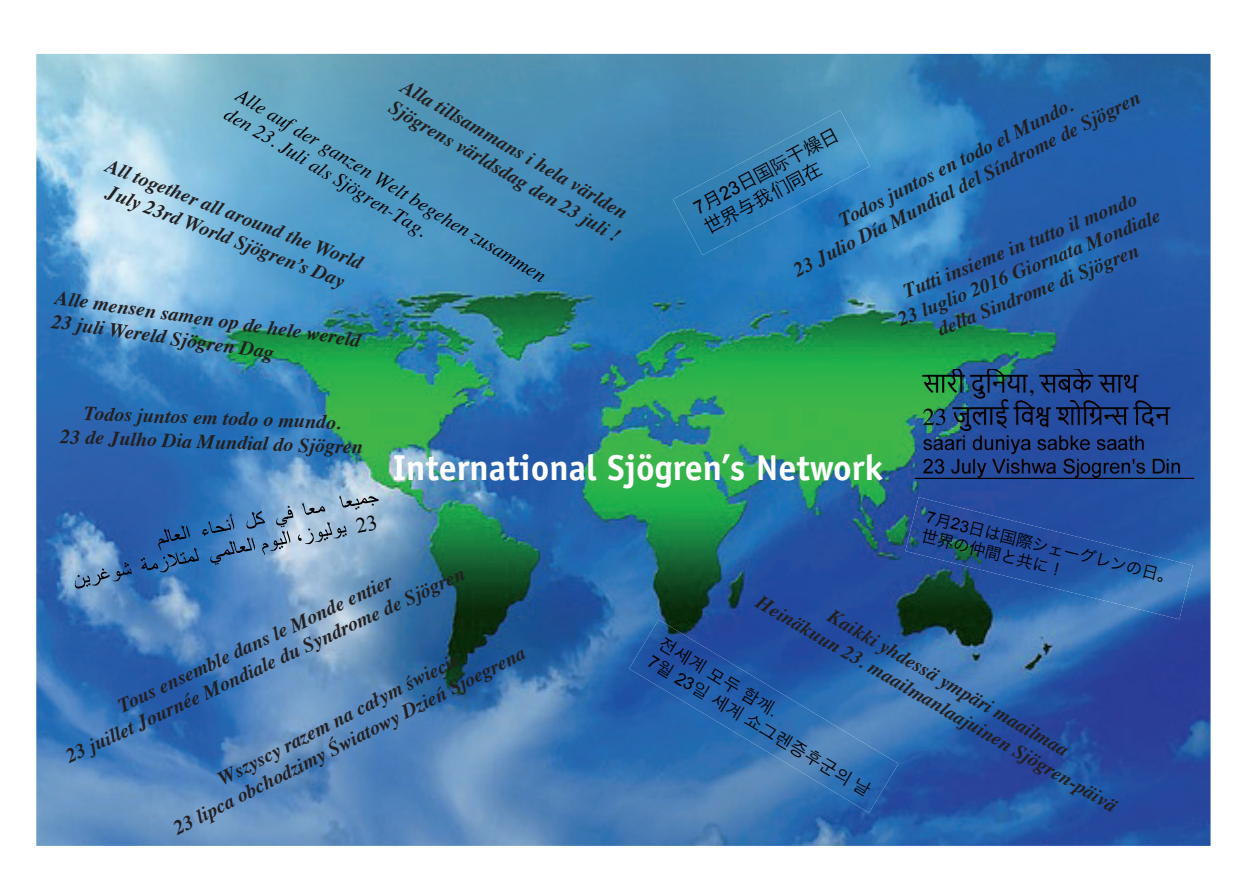
<style>
.page{position:relative;width:1248px;height:896px;background:#fff}
.page>*{position:absolute;margin:0;border:0;box-sizing:border-box;transform-origin:0 0}
.t1{font:700 36px "Officina Sans";color:#fff}
.t2{font:italic 700 20px/24px "Times";color:#231f20;text-align:center}
.t3{font:italic 20px/22px "Times";color:#000}
.t4{font:18.6px/22.4px "Hira Kaku Pro N W3";color:#000}
.t5{font:17.4px/20.8px "Apple Gothic";color:#000}
.t6{font:16.4px/19.6px "Hira Kaku Pro N W3";color:#000}
.s1{font-family:"Arial"}
.s2{font-family:"ST Heiti SC";font-weight:300}
</style>
<div class="page">
<img style="left:36px;top:54px;width:1174px;height:792px">
<img style="left:672px;top:110px;width:198px;height:145px">
<img style="left:905px;top:497px;width:287px;height:122px">
<img style="left:629px;top:619px;width:269px;height:194px">
<svg style="left:75px;top:562px;width:57px;height:26px"></svg>
<img style="left:915px;top:369px;width:278px;height:109px">
<svg style="left:141px;top:495px;width:237px;height:77px;background:#618dbb"></svg>
<p class="t2" style="left:409px;top:73px;width:264px;text-align:left;rotate:30deg">Alla tillsammans i hela världen<br>Sjögrens världsdag den 23 juli !</p>
<p class="t3" style="left:244px;top:83px;width:359px;rotate:31deg">Alle auf der ganzen Welt begehen zusammen den 23. Juli als Sjögren-Tag.</p>
<p class="t2" style="left:112px;top:152px;width:275px;rotate:21deg">All together all around the World<br>July 23rd World Sjögren’s Day</p>
<p class="t2" style="left:57px;top:284px;width:309px;text-align:left;rotate:8deg">Alle mensen samen op de hele wereld<br>23 juli Wereld Sjögren Dag</p>
<p class="t2" style="left:777px;top:238px;width:388px;rotate:-27deg">Todos juntos en todo el Mundo.<br>23 Julio Día Mundial del Síndrome de Sjögren</p>
<p class="t4" style="left:689px;top:197px;width:163px;rotate:-28deg"><span class="s1">7</span>月<span class="s1">23</span>日国<span class="s2">际</span>干燥日世界与我<span class="s2">们</span>同在</p>
<p class="t2" style="left:884px;top:285px;width:283px;rotate:-22deg">Tutti insieme in tutto il mondo<br>23 luglio 2016 Giornata Mondiale della Sindrome di Sjögren</p>
<p class="t2" style="left:62px;top:399px;width:304px;rotate:2deg">Todos juntos em todo o mundo.<br>23 de Julho Dia Mundial do Sjögren</p>
<h1 class="t1" style="left:393px;top:445px;width:492px">International Sjögren’s Network</h1>
<p class="t2" style="left:51px;top:723px;width:439px;rotate:-25deg">Tous ensemble dans le Monde entier<br>23 juillet Journée Mondiale du Syndrome de Sjögren</p>
<p class="t2" style="left:158px;top:795px;width:393px;rotate:-27deg">Wszyscy razem na całym świecie<br>23 lipca obchodzimy Światowy Dzień Sjoegrena</p>
<p class="t6" style="left:929px;top:506px;width:256px;rotate:14deg"><span class="s1">7</span>月<span class="s1">23</span>日は国際シェーグレンの日。世界の仲間と共に！</p>
<p class="t2" style="left:776px;top:568px;width:414px;rotate:30deg">Kaikki yhdessä ympäri maailmaa<br>Heinäkuun 23. maailmanlaajuinen Sjögren-päivä</p>
<p class="t5" style="left:665px;top:633px;width:258px;rotate:31deg">전세계 모두 함께<span class="s1">.<br>7</span>월 <span class="s1">23</span>일 세계 쇼그렌증후군의 날</p>
</div>
